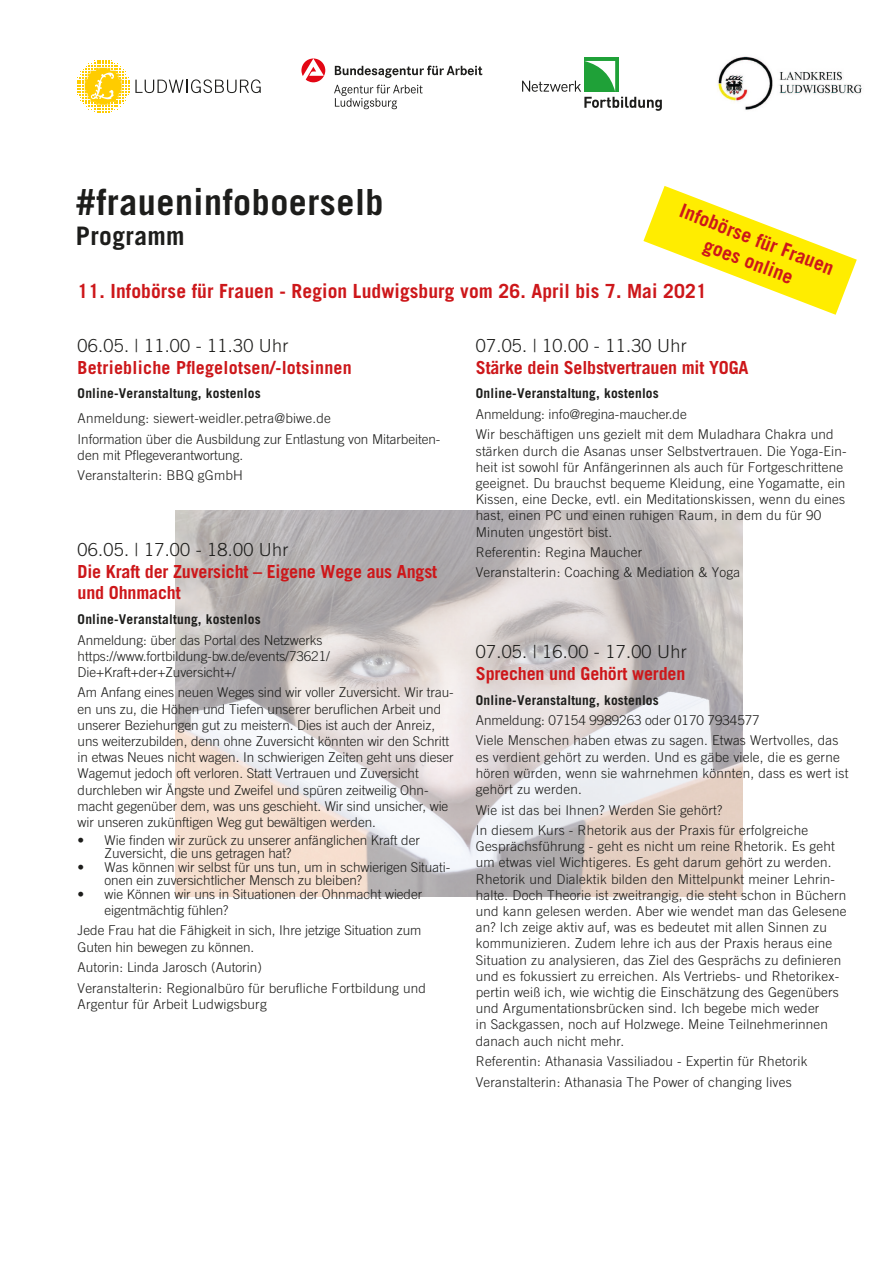
<style>
.page{position:relative;width:893px;height:1263px;background:#fff}
.page>*{position:absolute;margin:0;border:0;box-sizing:border-box;transform-origin:0 0}
.t1{font:700 36px "Ludwigsburg Trade Gothic";color:#1d1d1b}
.t2{font:700 25.5px "Ludwigsburg Trade Gothic";color:#1d1d1b}
.t3{font:700 19.5px/23.4px "Ludwigsburg Trade Gothic";letter-spacing:-.01em;color:#cd171a;text-align:center}
.t4{font:700 18px/21.6px "Ludwigsburg Trade Gothic";letter-spacing:-.025em;color:#cd171a}
.t5{font:300 18px "Ludwigsburg Trade Gothic";color:#1d1d1b}
.t6{font:700 18px "Ludwigsburg Trade Gothic";color:#cd171a}
.t7{font:300 13.5px/16.2px "Ludwigsburg Trade Gothic";color:#1d1d1b}
.t8{font:300 13.5px/16.2px "Ludwigsburg Trade Gothic";letter-spacing:-.02em;color:#1d1d1b}
.t9{font:700 13.5px "Ludwigsburg Trade Gothic";color:#1d1d1b}
</style>
<div class="page">
<img style="left:175px;top:510px;width:567px;height:386px">
<div style="left:584px;top:57px;width:35px;height:35px;background:#1fa138"></div>
<svg style="left:522px;top:61px;width:140px;height:50px"></svg>
<svg style="left:334px;top:85px;width:89px;height:24px"></svg>
<svg style="left:335px;top:66px;width:147px;height:12px"></svg>
<svg style="left:301px;top:58px;width:24px;height:24px"></svg>
<img style="left:717px;top:56px;width:145px;height:54px">
<svg style="left:77px;top:60px;width:52px;height:52px"></svg>
<svg style="left:135px;top:79px;width:126px;height:14px"></svg>
<svg style="left:643px;top:186px;width:214px;height:129px"></svg>
<h1 class="t1" style="left:76px;top:180px;width:310px">#fraueninfoboerselb</h1>
<h2 class="t2" style="left:76px;top:220px;width:111px">Programm</h2>
<h3 class="t3" style="left:78px;top:279px;width:631px">11. Infobörse für Frauen - Region Ludwigsburg vom 26. April bis 7. Mai 2021</h3>
<h3 class="t3" style="left:685px;top:199px;width:165px;rotate:21deg">Infobörse für Frauen goes online</h3>
<h3 class="t5" style="left:78px;top:335px;width:213px">06.05. | 11.00 - 11.30 Uhr</h3>
<h3 class="t6" style="left:78px;top:356px;width:276px">Betriebliche Pflegelotsen/-lotsinnen</h3>
<p class="t9" style="left:78px;top:385px;width:185px">Online-Veranstaltung, kostenlos</p>
<p class="t8" style="left:78px;top:408px;width:364px;line-height:20.4px">Anmeldung: siewert-weidler.petra@biwe.de<br>Information über die Ausbildung zur Entlastung von Mitarbeiten-</p>
<p class="t8" style="left:78px;top:445px;width:167px;line-height:20.4px">den mit Pflegeverantwortung.<br>Veranstalterin: BBQ gGmbH</p>
<h3 class="t5" style="left:78px;top:539px;width:213px">06.05. | 17.00 - 18.00 Uhr</h3>
<h3 class="t4" style="left:78px;top:560px;width:361px">Die Kraft der Zuversicht – Eigene Wege aus Angst und Ohnmacht</h3>
<p class="t9" style="left:78px;top:611px;width:185px">Online-Veranstaltung, kostenlos</p>
<p class="t8" style="left:78px;top:631px;width:254px">Anmeldung: über das Portal des Netzwerks https://www.fortbildung-bw.de/events/73621/<br>Die+Kraft+der+Zuversicht+/</p>
<p class="t8" style="left:78px;top:684px;width:378px">Am Anfang eines neuen Weges sind wir voller Zuversicht. Wir trau&shy;en uns zu, die Höhen und Tiefen unserer beruflichen Arbeit und unserer Beziehungen gut zu meistern. Dies ist auch der Anreiz, uns weiterzubilden, denn ohne Zuversicht könnten wir den Schritt in etwas Neues nicht wagen. In schwierigen Zeiten geht uns dieser Wagemut jedoch oft verloren. Statt Vertrauen und Zuversicht durchleben wir Ängste und Zweifel und spüren zeitweilig Ohn&shy;macht gegenüber dem, was uns geschieht. Wir sind unsicher, wie wir unseren zukünftigen Weg gut bewältigen werden.</p>
<p class="t8" style="left:105px;top:833px;width:317px;line-height:13.5px;text-indent:-27px">• Wie finden wir zurück zu unserer anfänglichen Kraft der<br>Zuversicht, die uns getragen hat?</p>
<p class="t8" style="left:105px;top:860px;width:347px;line-height:13.5px;text-indent:-27px">• Was können wir selbst für uns tun, um in schwierigen Situati&shy;onen ein zuversichtlicher Mensch zu bleiben?</p>
<p class="t8" style="left:105px;top:886px;width:319px;text-indent:-27px">• wie Können wir uns in Situationen der Ohnmacht wieder eigentmächtig fühlen?</p>
<p class="t8" style="left:78px;top:922px;width:346px">Jede Frau hat die Fähigkeit in sich, Ihre jetzige Situation zum<br>Guten hin bewegen zu können.</p>
<p class="t7" style="left:78px;top:957px;width:350px;line-height:20.4px">Autorin: Linda Jarosch (Autorin)<br>Veranstalterin: Regionalbüro für berufliche Fortbildung und</p>
<p class="t7" style="left:78px;top:996px;width:191px">Argentur für Arbeit Ludwigsburg</p>
<h3 class="t5" style="left:476px;top:335px;width:213px">07.05. | 10.00 - 11.30 Uhr</h3>
<h3 class="t4" style="left:476px;top:356px;width:275px">Stärke dein Selbstvertrauen mit YOGA</h3>
<p class="t9" style="left:476px;top:385px;width:185px">Online-Veranstaltung, kostenlos</p>
<p class="t7" style="left:476px;top:404px;width:360px;line-height:20.4px">Anmeldung: info@regina-maucher.de<br>Wir beschäftigen uns gezielt mit dem Muladhara Chakra und</p>
<p class="t7" style="left:476px;top:442px;width:372px">stärken durch die Asanas unser Selbstvertrauen. Die Yoga-Ein&shy;heit ist sowohl für Anfängerinnen als auch für Fortgeschrittene geeignet. Du brauchst bequeme Kleidung, eine Yogamatte, ein Kissen, eine Decke, evtl. ein Meditationskissen, wenn du eines hast, einen PC und einen ruhigen Raum, in dem du für 90<br>Minuten ungestört bist.</p>
<p class="t7" style="left:476px;top:542px;width:266px;line-height:20.4px">Referentin: Regina Maucher<br>Veranstalterin: Coaching &amp; Mediation &amp; Yoga</p>
<h3 class="t5" style="left:476px;top:641px;width:213px">07.05. | 16.00 - 17.00 Uhr</h3>
<h3 class="t4" style="left:476px;top:662px;width:211px">Sprechen und Gehört werden</h3>
<p class="t9" style="left:476px;top:691px;width:185px">Online-Veranstaltung, kostenlos</p>
<p class="t7" style="left:476px;top:710px;width:364px;line-height:20.4px">Anmeldung: 07154 9989263 oder 0170 7934577<br>Viele Menschen haben etwas zu sagen. Etwas Wertvolles, das</p>
<p class="t7" style="left:476px;top:748px;width:374px">es verdient gehört zu werden. Und es gäbe viele, die es gerne hören würden, wenn sie wahrnehmen könnten, dass es wert ist gehört zu werden.</p>
<p class="t7" style="left:476px;top:799px;width:334px;line-height:20.4px">Wie ist das bei Ihnen? Werden Sie gehört?<br>In diesem Kurs - Rhetorik aus der Praxis für erfolgreiche</p>
<p class="t7" style="left:476px;top:838px;width:372px">Gesprächsführung - geht es nicht um reine Rhetorik. Es geht um etwas viel Wichtigeres. Es geht darum gehört zu werden.<br>Rhetorik und Dialektik bilden den Mittelpunkt meiner Lehrin&shy;halte. Doch Theorie ist zweitrangig, die steht schon in Büchern und kann gelesen werden. Aber wie wendet man das Gelesene an? Ich zeige aktiv auf, was es bedeutet mit allen Sinnen zu kommunizieren. Zudem lehre ich aus der Praxis heraus eine Situation zu analysieren, das Ziel des Gesprächs zu definieren und es fokussiert zu erreichen. Als Vertriebs- und Rhetorikex&shy;pertin weiß ich, wie wichtig die Einschätzung des Gegenübers und Argumentationsbrücken sind. Ich begebe mich weder<br>in Sackgassen, noch auf Holzwege. Meine Teilnehmerinnen danach auch nicht mehr.</p>
<p class="t7" style="left:476px;top:1051px;width:333px;line-height:20.4px">Referentin: Athanasia Vassiliadou - Expertin für Rhetorik<br>Veranstalterin: Athanasia The Power of changing lives</p>
</div>
